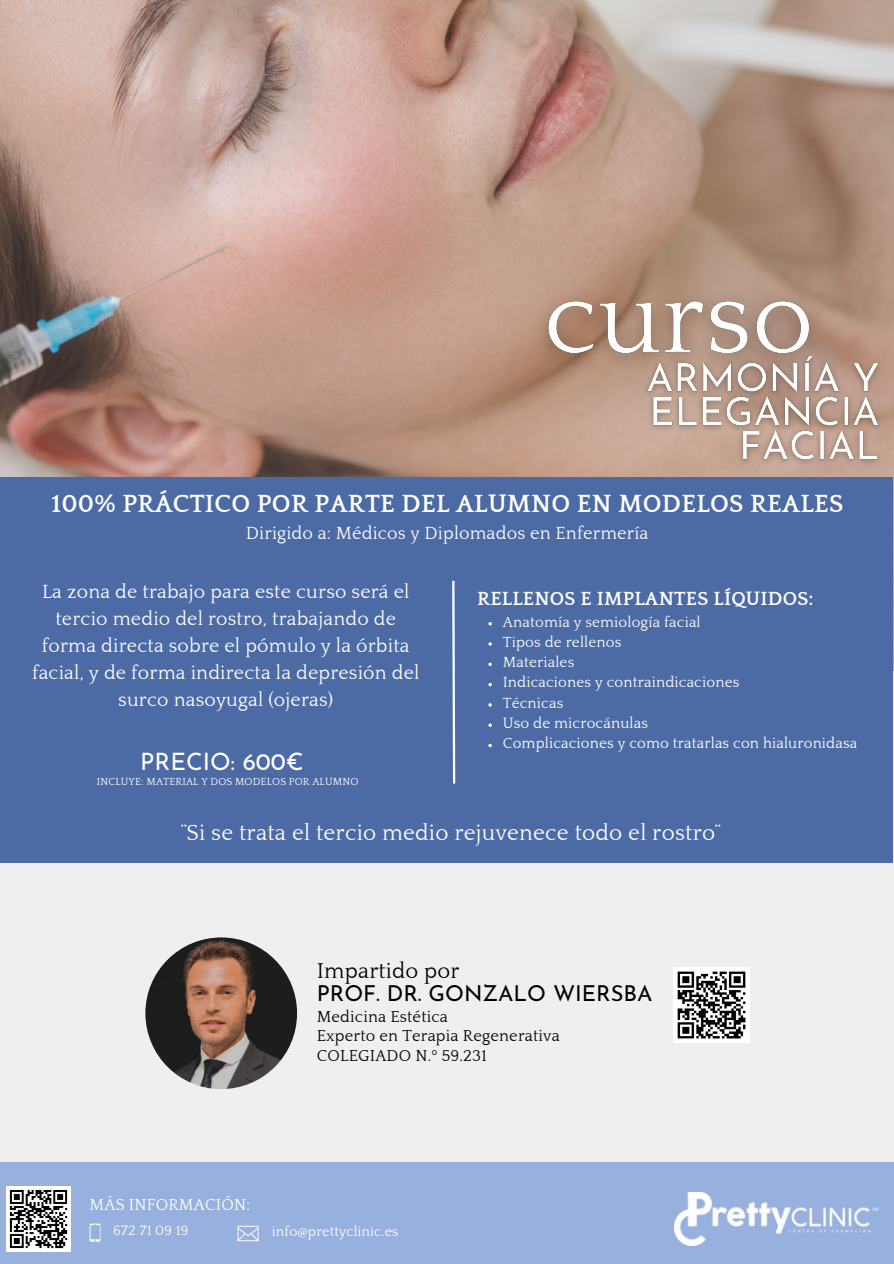
<style>
.page{position:relative;width:894px;height:1264px;background:#fff}
.page>*{position:absolute;margin:0;border:0;box-sizing:border-box;transform-origin:0 0}
.t1{font:700 25.5px "Quattrocento";letter-spacing:.01em;color:#fff}
.t2{font:24px "Josefin Sans";color:#fff}
.t3{font:22.5px "Quattrocento";letter-spacing:.01em;color:#fff}
.t4{font:22.05px "Josefin Sans";color:#000}
.t5{font:22.05px "Quattrocento";letter-spacing:.01em;color:#000}
.t6{font:19.5px/27px "Quattrocento";letter-spacing:.01em;color:#fff;text-align:center}
.t7{font:700 19.5px "Quattrocento";letter-spacing:.01em;color:#fff}
.t8{font:18px "Quattrocento";letter-spacing:.01em;color:#fff}
.t9{font:16.35px/19.5px "Quattrocento";letter-spacing:.01em;color:#000}
.t10{font:16.35px "Quattrocento";letter-spacing:.01em;color:#fff}
.t11{font:15px/20.2px "Quattrocento";letter-spacing:.01em;color:#fff}
.t12{font:13.95px "Quattrocento";letter-spacing:.01em;color:#fff}
.t13{font:10.5px "Quattrocento";letter-spacing:.01em;color:#fff}
</style>
<div class="page">
<div style="left:0;top:0;width:893px;height:1263px;background:#efefef"></div>
<div style="left:0;top:1162px;width:893px;height:101px;background:#98b0dd"></div>
<img style="left:673px;top:967px;width:76px;height:75px">
<img style="left:6px;top:1186px;width:65px;height:65px">
<img style="left:145px;top:937px;width:152px;height:152px;border-radius:50%">
<svg style="left:90px;top:1223px;width:10px;height:18px"></svg>
<svg style="left:237px;top:1225px;width:21px;height:16px"></svg>
<img style="left:0;top:0;width:893px;height:670px">
<div style="left:0;top:477px;width:892px;height:386px;background:#4c6ba5"></div>
<svg style="left:452px;top:580px;width:4px;height:204px"></svg>
<img style="left:674px;top:1192px;width:204px;height:53px">
<img style="left:517px;top:241px;width:321px;height:169px">
<img style="left:635px;top:346px;width:253px;height:131px">
<h1 class="t1" style="left:51px;top:491px;width:793px">100% PRÁCTICO POR PARTE DEL ALUMNO EN MODELOS REALES</h1>
<p class="t8" style="left:246px;top:524px;width:404px">Dirigido a: Médicos y Diplomados en Enfermería</p>
<p class="t6" style="left:32px;top:579px;width:389px">La zona de trabajo para este curso será el tercio medio del rostro, trabajando de forma directa sobre el pómulo y la órbita facial, y de forma indirecta la depresión del surco nasoyugal (ojeras)</p>
<p class="t7" style="left:477px;top:588px;width:338px">RELLENOS E IMPLANTES LÍQUIDOS:</p>
<p class="t11" style="left:502px;top:612px;width:356px">Anatomía y semiología facial<br>Tipos de rellenos<br>Materiales<br>Indicaciones y contraindicaciones<br>Técnicas<br>Uso de microcánulas<br>Complicaciones y como tratarlas con hialuronidasa</p>
<p class="t2" style="left:140px;top:752px;width:165px">PRECIO: 600€</p>
<p class="t13" style="left:97px;top:776px;width:263px">INCLUYE: MATERIAL Y DOS MODELOS POR ALUMNO</p>
<p class="t3" style="left:181px;top:821px;width:540px">¨Si se trata el tercio medio rejuvenece todo el rostro¨</p>
<p class="t5" style="left:316px;top:959px;width:144px">Impartido por</p>
<p class="t4" style="left:316px;top:984px;width:337px">PROF. DR. GONZALO WIERSBA</p>
<p class="t9" style="left:316px;top:1006px;width:244px">Medicina Estética<br>Experto en Terapia Regenerativa<br>COLEGIADO N.º 59.231</p>
<p class="t10" style="left:90px;top:1196px;width:162px">MÁS INFORMACIÓN:</p>
<p class="t12" style="left:113px;top:1223px;width:77px">672 71 09 19</p>
<p class="t12" style="left:272px;top:1224px;width:128px">info@prettyclinic.es</p>
</div>
